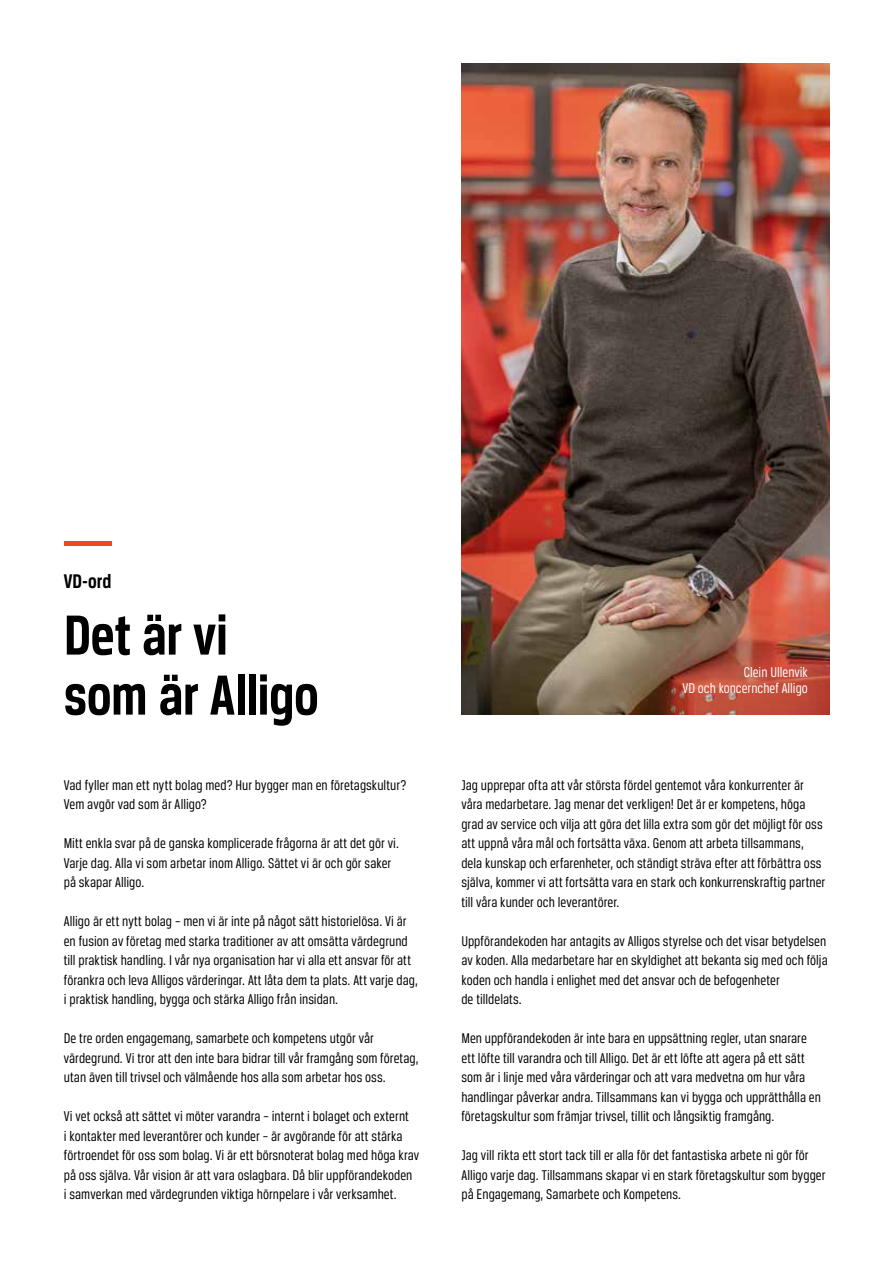
<style>
.page{position:relative;width:893px;height:1263px;background:#fff}
.page>*{position:absolute;margin:0;border:0;box-sizing:border-box;transform-origin:0 0}
.t1{font:700 60px/60px "Breuer Condensed";letter-spacing:-.01em;color:#000}
.t2{font:700 21px "Breuer Condensed";color:#000}
.t3{font:15px/19.5px "Breuer Condensed";letter-spacing:.005em;color:#000}
.t4{font:15px/16.5px "Breuer Condensed";color:#fff;text-align:right}
</style>
<div class="page">
<div style="left:64px;top:541px;width:47px;height:5px;background:#e94e17"></div>
<img style="left:461px;top:64px;width:368px;height:651px">
<h2 class="t2" style="left:64px;top:570px;width:49px">VD-ord</h2>
<h1 class="t1" style="left:64px;top:605px;width:257px">Det är vi som är Alligo</h1>
<p class="t3" style="left:64px;top:775px;width:344px">Vad fyller man ett nytt bolag med? Hur bygger man en företagskultur?<br>Vem avgör vad som är Alligo?</p>
<p class="t3" style="left:64px;top:833px;width:337px">Mitt enkla svar på de ganska komplicerade frågorna är att det gör vi.<br>Varje dag. Alla vi som arbetar inom Alligo. Sättet vi är och gör saker på skapar Alligo.</p>
<p class="t3" style="left:64px;top:911px;width:356px">Alligo är ett nytt bolag – men vi är inte på något sätt historielösa. Vi är en fusion av företag med starka traditioner av att omsätta värdegrund till praktisk handling. I vår nya organisation har vi alla ett ansvar för att förankra och leva Alligos värderingar. Att låta dem ta plats. Att varje dag, i praktisk handling, bygga och stärka Alligo från insidan.</p>
<p class="t3" style="left:64px;top:1028px;width:356px">De tre orden engagemang, samarbete och kompetens utgör vår värdegrund. Vi tror att den inte bara bidrar till vår framgång som företag, utan även till trivsel och välmående hos alla som arbetar hos oss.</p>
<p class="t3" style="left:64px;top:1106px;width:357px">Vi vet också att sättet vi möter varandra – internt i bolaget och externt<br>i kontakter med leverantörer och kunder – är avgörande för att stärka förtroendet för oss som bolag. Vi är ett börsnoterat bolag med höga krav på oss själva. Vår vision är att vara oslagbara. Då blir uppförandekoden<br>i samverkan med värdegrunden viktiga hörnpelare i vår verksamhet.</p>
<p class="t4" style="left:682px;top:663px;width:127px">Clein Ullenvik<br>VD och koncernchef Alligo</p>
<p class="t3" style="left:461px;top:775px;width:365px">Jag upprepar ofta att vår största fördel gentemot våra konkurrenter är våra medarbetare. Jag menar det verkligen! Det är er kompetens, höga grad av service och vilja att göra det lilla extra som gör det möjligt för oss att uppnå våra mål och fortsätta växa. Genom att arbeta tillsammans, dela kunskap och erfarenheter, och ständigt sträva efter att förbättra oss själva, kommer vi att fortsätta vara en stark och konkurrenskraftig partner till våra kunder och leverantörer.</p>
<p class="t3" style="left:461px;top:931px;width:368px">Uppförandekoden har antagits av Alligos styrelse och det visar betydelsen av koden. Alla medarbetare har en skyldighet att bekanta sig med och följa koden och handla i enlighet med det ansvar och de befogenheter<br>de tilldelats.</p>
<p class="t3" style="left:461px;top:1028px;width:361px">Men uppförandekoden är inte bara en uppsättning regler, utan snarare ett löfte till varandra och till Alligo. Det är ett löfte att agera på ett sätt som är i linje med våra värderingar och att vara medvetna om hur våra handlingar påverkar andra. Tillsammans kan vi bygga och upprätthålla en företagskultur som främjar trivsel, tillit och långsiktig framgång.</p>
<p class="t3" style="left:461px;top:1145px;width:366px">Jag vill rikta ett stort tack till er alla för det fantastiska arbete ni gör för<br>Alligo varje dag. Tillsammans skapar vi en stark företagskultur som bygger på Engagemang, Samarbete och Kompetens.</p>
</div>
